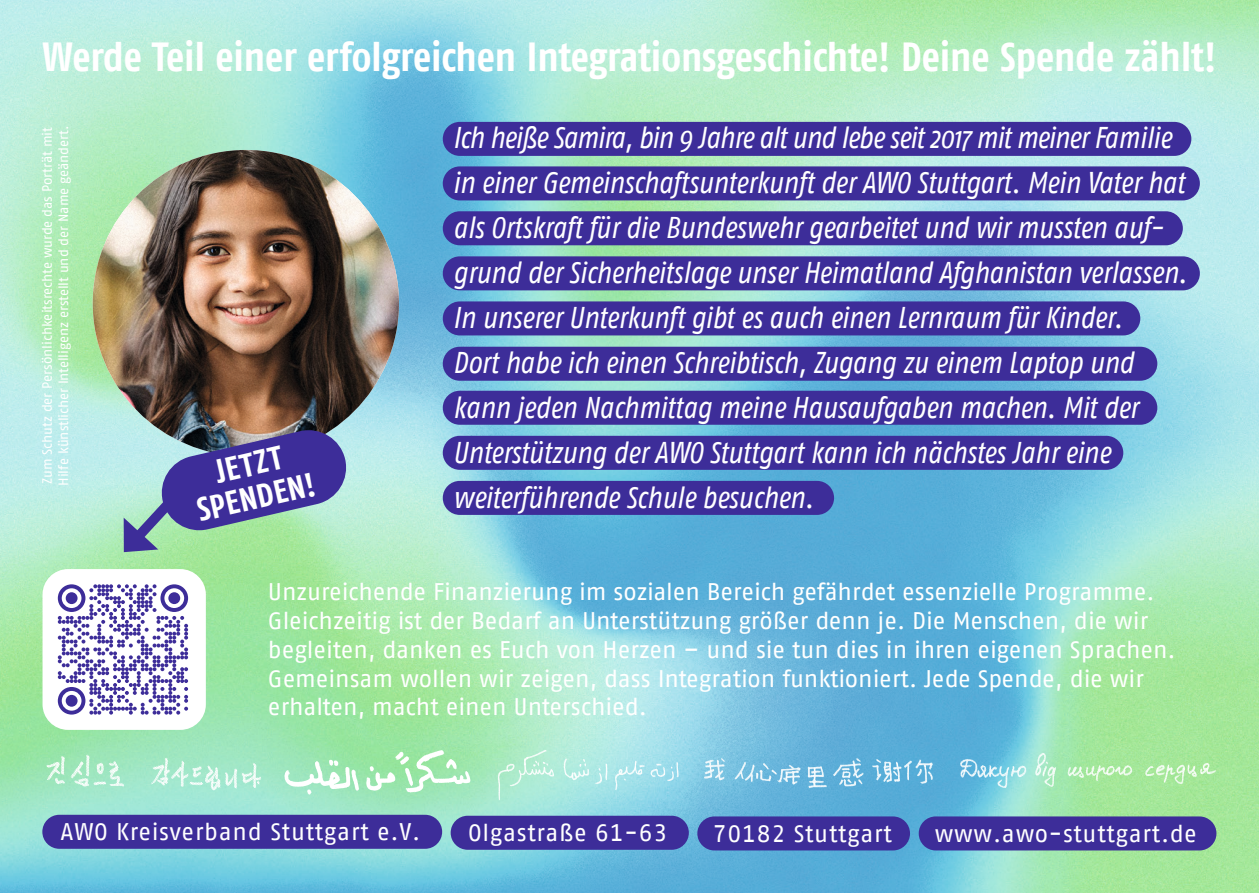
<style>
.page{position:relative;width:1259px;height:893px;background:#fff}
.page>*{position:absolute;margin:0;border:0;box-sizing:border-box;transform-origin:0 0}
.t1{font:700 40.5px "AWO Fago Cond";color:#fff}
.t2{font:700 33px/33px "AWO Fago Cond";color:#fff;text-align:center}
.t3{font:italic 30px/45px "AWO Fago Cond";color:#fff}
.t4{font:24px/28.8px "AWO Fago Office";color:#fff}
.t5{font:24px "AWO Fago Office";letter-spacing:.03em;color:#fff}
.t6{font:13.5px/16.2px "AWO Fago Office";color:#fff}
</style>
<div class="page">
<img style="left:0;top:0;width:1259px;height:893px">
<div style="left:43px;top:569px;width:163px;height:161px;background:#fff;border-radius:26px"></div>
<svg style="left:58px;top:584px;width:130px;height:131px"></svg>
<div style="left:66px;top:695px;width:12px;height:12px;background:#3d2d99;border-radius:50%"></div>
<img style="left:93px;top:150px;width:306px;height:306px;border-radius:153px">
<svg style="left:121px;top:426px;width:229px;height:128px;background:#7487a7"></svg>
<div style="left:443px;top:122px;width:748px;height:34px;background:#3d2d99;border-radius:17px"></div>
<div style="left:443px;top:166px;width:756px;height:34px;background:#3d2d99;border-radius:17px"></div>
<div style="left:443px;top:211px;width:739px;height:34px;background:#3d2d99;border-radius:17px"></div>
<div style="left:443px;top:256px;width:756px;height:34px;background:#3d2d99;border-radius:17px"></div>
<div style="left:443px;top:301px;width:697px;height:34px;background:#3d2d99;border-radius:17px"></div>
<div style="left:443px;top:347px;width:714px;height:34px;background:#3d2d99;border-radius:17px"></div>
<div style="left:443px;top:391px;width:714px;height:34px;background:#3d2d99;border-radius:17px"></div>
<div style="left:443px;top:436px;width:680px;height:34px;background:#3d2d99;border-radius:17px"></div>
<div style="left:443px;top:481px;width:391px;height:34px;background:#3d2d99;border-radius:17px"></div>
<img style="left:43px;top:754px;width:219px;height:39px">
<img style="left:282px;top:745px;width:193px;height:53px">
<img style="left:496px;top:751px;width:183px;height:50px">
<img style="left:702px;top:755px;width:233px;height:34px">
<img style="left:958px;top:749px;width:258px;height:42px">
<div style="left:42px;top:815px;width:400px;height:34px;background:#3d2d99;border-radius:17px"></div>
<div style="left:451px;top:816px;width:238px;height:34px;background:#3d2d99;border-radius:17px"></div>
<div style="left:697px;top:816px;width:213px;height:34px;background:#3d2d99;border-radius:17px"></div>
<div style="left:918px;top:816px;width:298px;height:34px;background:#3d2d99;border-radius:17px"></div>
<h1 class="t1" style="left:43px;top:33px;width:1175px">Werde Teil einer erfolgreichen Integrationsgeschichte! Deine Spende zählt!</h1>
<p class="t6" style="left:39px;top:486px;width:362px;rotate:-90deg">Zum Schutz der Persönlichkeitsrechte wurde das Porträt mit<br>Hilfe künstlicher Intelligenz erstellt und der Name geändert.</p>
<p class="t2" style="left:186px;top:462px;width:122px;rotate:-13deg">JETZT<br>SPENDEN!</p>
<p class="t3" style="left:453px;top:115px;width:735px">Ich heiße Samira, bin 9 Jahre alt und lebe seit 2017 mit meiner Familie in einer Gemeinschaftsunterkunft der AWO Stuttgart. Mein Vater hat als Ortskraft für die Bundeswehr gearbeitet und wir mussten auf&shy;grund der Sicherheitslage unser Heimatland Afghanistan verlassen.<br>In unserer Unterkunft gibt es auch einen Lernraum für Kinder.<br>Dort habe ich einen Schreibtisch, Zugang zu einem Laptop und kann jeden Nachmittag meine Hausaufgaben machen. Mit der Unterstützung der AWO Stuttgart kann ich nächstes Jahr eine weiterführende Schule besuchen.</p>
<p class="t4" style="left:268px;top:577px;width:909px">Unzureichende Finanzierung im sozialen Bereich gefährdet essenzielle Programme.<br>Gleichzeitig ist der Bedarf an Unterstützung größer denn je. Die Menschen, die wir begleiten, danken es Euch von Herzen – und sie tun dies in ihren eigenen Sprachen.<br>Gemeinsam wollen wir zeigen, dass Integration funktioniert. Jede Spende, die wir erhalten, macht einen Unterschied.</p>
<p class="t5" style="left:60px;top:818px;width:361px">AWO Kreisverband Stuttgart e.V.</p>
<p class="t5" style="left:468px;top:819px;width:201px">Olgastraße 61-63</p>
<p class="t5" style="left:713px;top:820px;width:181px">70182 Stuttgart</p>
<p class="t5" style="left:934px;top:820px;width:263px">www.awo-stuttgart.de</p>
</div>
